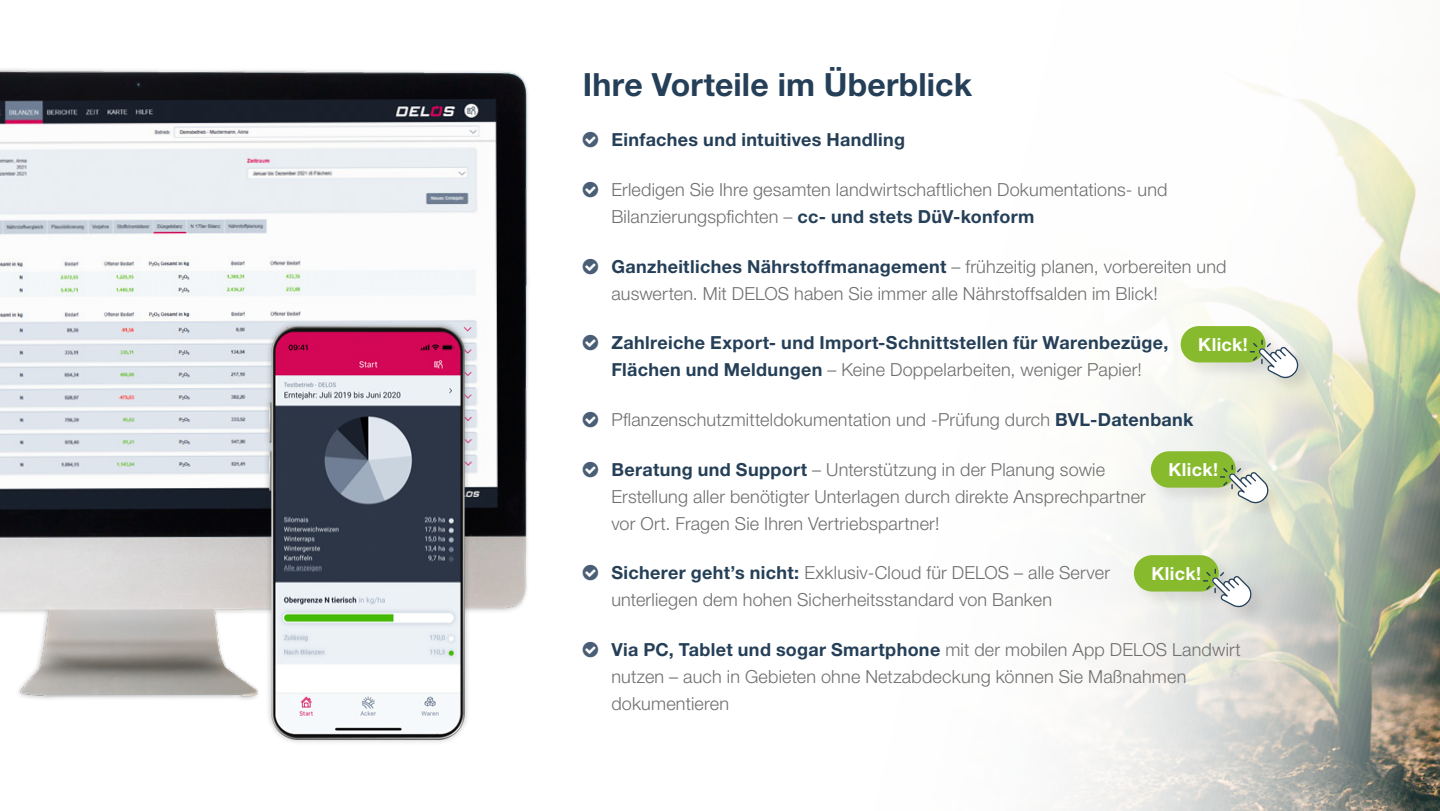
<style>
.page{position:relative;width:1440px;height:811px;background:#fff}
.page>*{position:absolute;margin:0;border:0;box-sizing:border-box;transform-origin:0 0}
.H2___16pt{font:700 32px "Helvetica Neue LT Pro";letter-spacing:.005em;color:#243f57}
.t1{font:300 18px/27px "Helvetica Neue LT Pro";letter-spacing:.01em;color:#706f6f}
.t2{font:700 18px/27px "Helvetica Neue LT Pro";letter-spacing:.02em;color:#243f57}
.Body___9pt{font:700 18px "Helvetica Neue LT Pro";letter-spacing:.015em;color:#fff}
.s1{font-weight:700;color:#243f57}
.s2{font-weight:300;color:#706f6f}
</style>
<div class="page">
<img style="left:1064px;top:80px;width:376px;height:731px">
<div style="left:1180px;top:324px;width:136px;height:71px;background:#1d1d1b;opacity:.1"></div>
<div style="left:1181px;top:326px;width:85px;height:36px;background:#87ba2c;border-radius:18px"></div>
<svg style="left:1250px;top:339px;width:49px;height:39px"></svg>
<div style="left:1150px;top:449px;width:136px;height:72px;background:#1d1d1b;opacity:.1"></div>
<div style="left:1151px;top:451px;width:85px;height:36px;background:#87ba2c;border-radius:18px"></div>
<svg style="left:1220px;top:465px;width:50px;height:38px"></svg>
<div style="left:1133px;top:553px;width:136px;height:71px;background:#1d1d1b;opacity:.1"></div>
<div style="left:1134px;top:555px;width:85px;height:36px;background:#87ba2c;border-radius:18px"></div>
<svg style="left:1203px;top:568px;width:50px;height:39px"></svg>
<img style="left:0;top:69px;width:528px;height:630px">
<img style="left:212px;top:313px;width:310px;height:429px">
<p class="H2___16pt" style="left:583px;top:64px;width:391px">Ihre Vorteile im Überblick</p>
<p class="t2" style="left:611px;top:126px;width:295px">Einfaches und intuitives Handling</p>
<p class="t1" style="left:611px;top:176px;width:558px">Erledigen Sie Ihre gesamten landwirtschaftlichen Dokumentations- und<br>Bilanzierungspfichten – <span class="s1">cc- und stets DüV-konform</span></p>
<p class="t1" style="left:611px;top:252px;width:617px"><span class="s1">Ganzheitliches Nährstoffmanagement</span> – frühzeitig planen, vorbereiten und auswerten. Mit DELOS haben Sie immer alle Nährstoffsalden im Blick!</p>
<p class="t2" style="left:611px;top:329px;width:559px">Zahlreiche Export- und Import-Schnittstellen für Warenbezüge,<br>Flächen und Meldungen <span class="s2">– Keine Doppelarbeiten, weniger Papier!</span></p>
<p class="t1" style="left:611px;top:406px;width:584px">Pflanzenschutzmitteldokumentation und -Prüfung durch <span class="s1">BVL-Datenbank</span></p>
<p class="t1" style="left:611px;top:455px;width:536px"><span class="s1">Beratung und Support</span> – Unterstützung in der Planung sowie<br>Erstellung aller benötigter Unterlagen durch direkte Ansprechpartner vor Ort. Fragen Sie Ihren Vertriebspartner!</p>
<p class="t1" style="left:611px;top:559px;width:500px"><span class="s1">Sicherer geht’s nicht:</span> Exklusiv-Cloud für DELOS – alle Server unterliegen dem hohen Sicherheitsstandard von Banken</p>
<p class="t1" style="left:611px;top:636px;width:631px"><span class="s1">Via PC, Tablet und sogar Smartphone</span> mit der mobilen App DELOS Landwirt nutzen – auch in Gebieten ohne Netzabdeckung können Sie Maßnahmen dokumentieren</p>
<p class="Body___9pt" style="left:1198px;top:333px;width:51px">Klick!</p>
<p class="Body___9pt" style="left:1168px;top:458px;width:51px">Klick!</p>
<p class="Body___9pt" style="left:1152px;top:562px;width:51px">Klick!</p>
</div>
